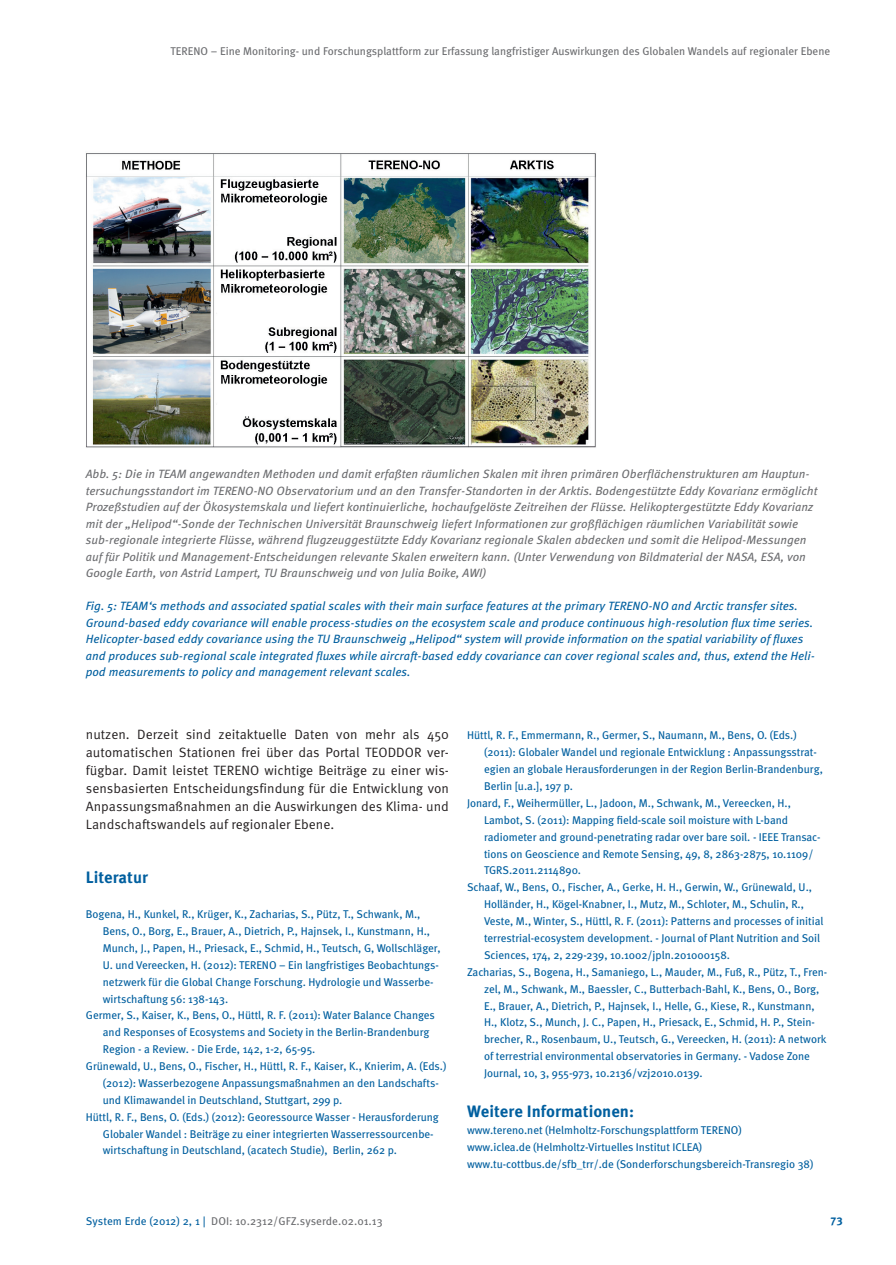
<style>
.page{position:relative;width:896px;height:1265px;background:#fff}
.page>*{position:absolute;margin:0;border:0;box-sizing:border-box;transform-origin:0 0}
.t1{font:700 16.5px "Meta Pro";color:#005f9f}
.t2{font:13.5px/18px "Meta Pro";color:#231f20;text-align:justify}
.t3{font:italic 12px/16.5px "Meta Pro";color:#6c6d70}
.t4{font:italic 12px/16.5px "Meta Pro";color:#005f9f}
.t5{font:11.25px/16.8px "Meta";color:#005f9f}
.t6{font:11.25px "Meta";color:#6c6d70}
.t7{font:11.25px "Meta Pro";color:#6c6d70}
.t8{font:700 11.25px "Meta Pro";color:#005f9f}
.s1{color:#005f9f}
</style>
<div class="page">
<img style="left:86px;top:153px;width:510px;height:295px">
<p class="t6" style="left:171px;top:44px;width:661px">TERENO – Eine Monitoring- und Forschungsplattform zur Erfassung langfristiger Auswirkungen des Globalen Wandels auf regionaler Ebene</p>
<p class="t3" style="left:86px;top:466px;width:733px">Abb. 5: Die in TEAM angewandten Methoden und damit erfaßten räumlichen Skalen mit ihren primären Oberflächenstrukturen am Hauptun&shy;tersuchungsstandort im TERENO-NO Observatorium und an den Transfer-Standorten in der Arktis. Bodengestützte Eddy Kovarianz ermöglicht Prozeßstudien auf der Ökosystemskala und liefert kontinuierliche, hochaufgelöste Zeitreihen der Flüsse. Helikoptergestützte Eddy Kovarianz mit der „Helipod“-Sonde der Technischen Universität Braunschweig liefert Informationen zur großflächigen räumlichen Variabilität sowie sub-regionale integrierte Flüsse, während flugzeuggestützte Eddy Kovarianz regionale Skalen abdecken und somit die Helipod-Messungen auf für Politik und Management-Entscheidungen relevante Skalen erweitern kann. (Unter Verwendung von Bildmaterial der NASA, ESA, von Google Earth, von Astrid Lampert, TU Braunschweig und von Julia Boike, AWI)</p>
<p class="t4" style="left:86px;top:598px;width:731px">Fig. 5: TEAM‘s methods and associated spatial scales with their main surface features at the primary TERENO-NO and Arctic transfer sites.<br>Ground-based eddy covariance will enable process-studies on the ecosystem scale and produce continuous high-resolution flux time series.<br>Helicopter-based eddy covariance using the TU Braunschweig „Helipod“ system will provide information on the spatial variability of fluxes and produces sub-regional scale integrated fluxes while aircraft-based eddy covariance can cover regional scales and, thus, extend the Heli&shy;pod measurements to policy and management relevant scales.</p>
<p class="t2" style="left:86px;top:725px;width:365px">nutzen. Derzeit sind zeitaktuelle Daten von mehr als 450 automatischen Stationen frei über das Portal TEODDOR ver&shy;fügbar. Damit leistet TERENO wichtige Beiträge zu einer wis&shy;sensbasierten Entscheidungsfindung für die Entwicklung von Anpassungsmaßnahmen an die Auswirkungen des Klima- und Landschaftswandels auf regionaler Ebene.</p>
<h1 class="t1" style="left:86px;top:867px;width:64px">Literatur</h1>
<p class="t5" style="left:86px;top:905px;width:336px">Bogena, H., Kunkel, R., Krüger, K., Zacharias, S., Pütz, T., Schwank, M.,</p>
<p class="t5" style="left:103px;top:922px;width:329px">Bens, O., Borg, E., Brauer, A., Dietrich, P., Hajnsek, I., Kunstmann, H.,</p>
<p class="t5" style="left:103px;top:939px;width:339px">Munch, J., Papen, H., Priesack, E., Schmid, H., Teutsch, G, Wollschläger,</p>
<p class="t5" style="left:103px;top:956px;width:336px">U. und Vereecken, H. (2012): TERENO – Ein langfristiges Beobachtungs-</p>
<p class="t5" style="left:103px;top:973px;width:332px">netzwerk für die Global Change Forschung. Hydrologie und Wasserbe-</p>
<p class="t5" style="left:103px;top:989px;width:127px">wirtschaftung 56: 138-143.</p>
<p class="t5" style="left:86px;top:1006px;width:350px">Germer, S., Kaiser, K., Bens, O., Hüttl, R. F. (2011): Water Balance Changes</p>
<p class="t5" style="left:103px;top:1023px;width:328px">and Responses of Ecosystems and Society in the Berlin-Brandenburg</p>
<p class="t5" style="left:103px;top:1040px;width:214px">Region - a Review. - Die Erde, 142, 1-2, 65-95.</p>
<p class="t5" style="left:86px;top:1057px;width:362px">Grünewald, U., Bens, O., Fischer, H., Hüttl, R. F., Kaiser, K., Knierim, A. (Eds.)</p>
<p class="t5" style="left:103px;top:1074px;width:337px">(2012): Wasserbezogene Anpassungsmaßnahmen an den Landschafts-</p>
<p class="t5" style="left:103px;top:1091px;width:241px">und Klimawandel in Deutschland, Stuttgart, 299 p.</p>
<p class="t5" style="left:86px;top:1108px;width:354px">Hüttl, R. F., Bens, O. (Eds.) (2012): Georessource Wasser - Herausforderung</p>
<p class="t5" style="left:103px;top:1124px;width:332px">Globaler Wandel : Beiträge zu einer integrierten Wasserressourcenbe-</p>
<p class="t5" style="left:103px;top:1141px;width:296px">wirtschaftung in Deutschland, (acatech Studie), Berlin, 262 p.</p>
<p class="t5" style="left:467px;top:726px;width:331px">Hüttl, R. F., Emmermann, R., Germer, S., Naumann, M., Bens, O. (Eds.)</p>
<p class="t5" style="left:484px;top:743px;width:334px">(2011): Globaler Wandel und regionale Entwicklung : Anpassungsstrat-</p>
<p class="t5" style="left:484px;top:760px;width:340px">egien an globale Herausforderungen in der Region Berlin-Brandenburg,</p>
<p class="t5" style="left:484px;top:777px;width:90px">Berlin [u.a.], 197 p.</p>
<p class="t5" style="left:467px;top:794px;width:325px">Jonard, F., Weihermüller, L., Jadoon, M., Schwank, M., Vereecken, H.,</p>
<p class="t5" style="left:484px;top:811px;width:306px">Lambot, S. (2011): Mapping field-scale soil moisture with L-band</p>
<p class="t5" style="left:484px;top:828px;width:338px">radiometer and ground-penetrating radar over bare soil. - IEEE Transac-</p>
<p class="t5" style="left:484px;top:845px;width:331px">tions on Geoscience and Remote Sensing, 49, 8, 2863-2875, 10.1109/</p>
<p class="t5" style="left:484px;top:861px;width:98px">TGRS.2011.2114890.</p>
<p class="t5" style="left:467px;top:878px;width:346px">Schaaf, W., Bens, O., Fischer, A., Gerke, H. H., Gerwin, W., Grünewald, U.,</p>
<p class="t5" style="left:484px;top:895px;width:321px">Holländer, H., Kögel-Knabner, I., Mutz, M., Schloter, M., Schulin, R.,</p>
<p class="t5" style="left:484px;top:912px;width:341px">Veste, M., Winter, S., Hüttl, R. F. (2011): Patterns and processes of initial</p>
<p class="t5" style="left:484px;top:929px;width:337px">terrestrial-ecosystem development. - Journal of Plant Nutrition and Soil</p>
<p class="t5" style="left:484px;top:946px;width:247px">Sciences, 174, 2, 229-239, 10.1002/jpln.201000158.</p>
<p class="t5" style="left:467px;top:963px;width:362px">Zacharias, S., Bogena, H., Samaniego, L., Mauder, M., Fuß, R., Pütz, T., Fren-</p>
<p class="t5" style="left:484px;top:980px;width:337px">zel, M., Schwank, M., Baessler, C., Butterbach-Bahl, K., Bens, O., Borg,</p>
<p class="t5" style="left:484px;top:996px;width:332px">E., Brauer, A., Dietrich, P., Hajnsek, I., Helle, G., Kiese, R., Kunstmann,</p>
<p class="t5" style="left:484px;top:1013px;width:332px">H., Klotz, S., Munch, J. C., Papen, H., Priesack, E., Schmid, H. P., Stein-</p>
<p class="t5" style="left:484px;top:1030px;width:344px">brecher, R., Rosenbaum, U., Teutsch, G., Vereecken, H. (2011): A network</p>
<p class="t5" style="left:484px;top:1047px;width:327px">of terrestrial environmental observatories in Germany. - Vadose Zone</p>
<p class="t5" style="left:484px;top:1064px;width:220px">Journal, 10, 3, 955-973, 10.2136/vzj2010.0139.</p>
<h1 class="t1" style="left:467px;top:1101px;width:169px">Weitere Informationen:</h1>
<p class="t5" style="left:467px;top:1121px;width:348px">www.tereno.net (Helmholtz-Forschungsplattform TERENO)<br>www.iclea.de (Helmholtz-Virtuelles Institut ICLEA) www.tu-cottbus.de/sfb_trr/.de (Sonderforschungsbereich-Transregio 38)</p>
<p class="t7" style="left:86px;top:1214px;width:298px"><span class="s1">System Erde (2012) 2, 1 |</span> DOI: 10.2312/GFZ.syserde.02.01.13</p>
<p class="t8" style="left:830px;top:1214px;width:14px">73</p>
</div>
